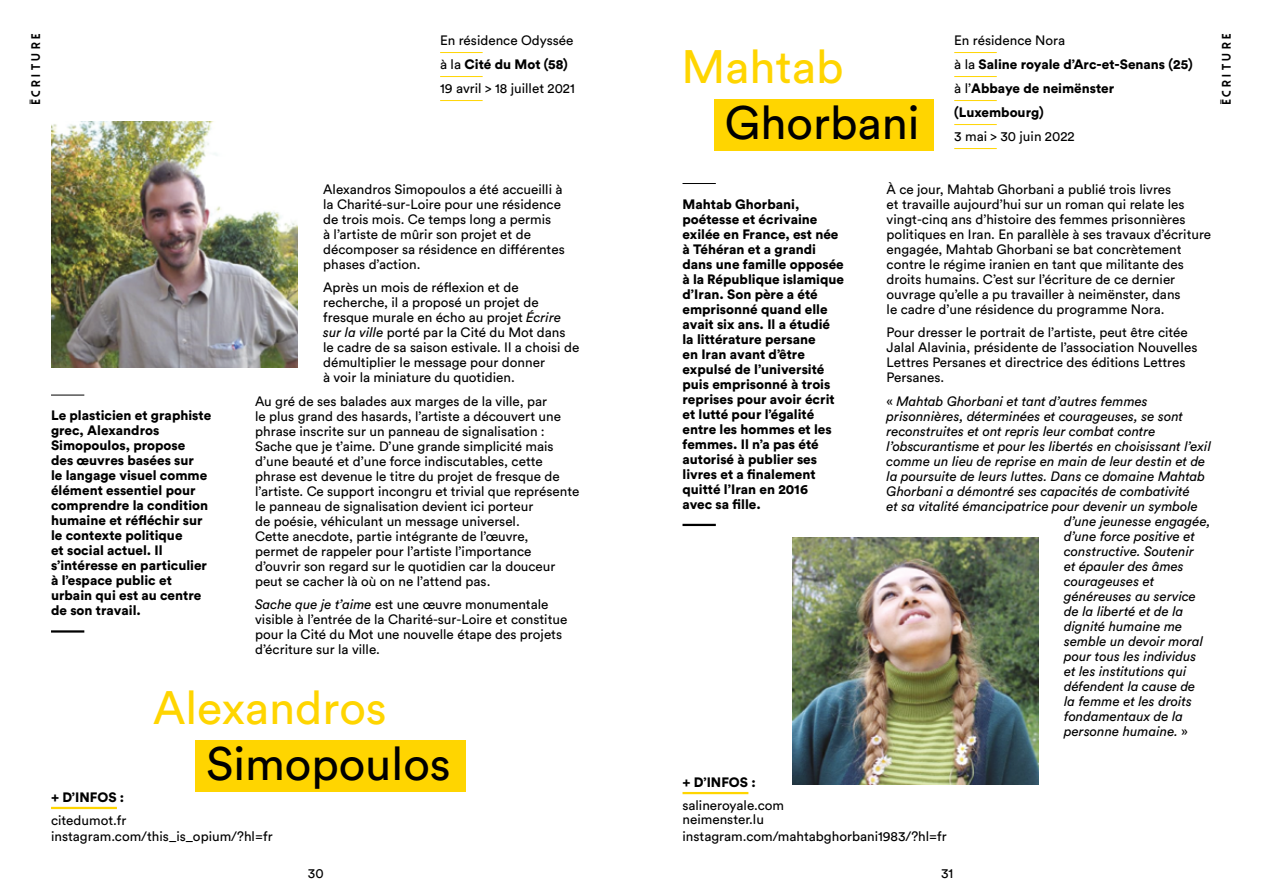
<style>
.page{position:relative;width:1263px;height:893px;background:#fff}
.page>*{position:absolute;margin:0;border:0;box-sizing:border-box;transform-origin:0 0}
.t1{font:46.35px "Circular Std";color:#000}
.t2{font:46.35px "Circular Std";color:#ffd500}
.t3{font:13.5px/15px "Circular Std";color:#000}
.t4{font:900 13.5px/15px "Circular Std";color:#000}
.t5{font:italic 13.5px "Circular Std";color:#000}
.t6{font:13.5px "Grotesk";letter-spacing:-.04em;color:#000}
.s1{font-weight:900}
.s2{font-weight:400}
.s3{font-style:italic}
.s4{font-style:normal}
</style>
<div class="page">
<hr style="left:51px;top:395px;width:33px;height:1px;background:#000">
<hr style="left:51px;top:630px;width:33px;height:3px;background:#000">
<hr style="left:51px;top:807px;width:66px;height:2px;background:#ffd500">
<hr style="left:440px;top:52px;width:43px;height:1px;background:#ffd500">
<hr style="left:440px;top:76px;width:43px;height:1px;background:#ffd500">
<hr style="left:440px;top:100px;width:43px;height:1px;background:#ffd500">
<img style="left:51px;top:121px;width:247px;height:247px">
<div style="left:196px;top:741px;width:270px;height:51px;background:#ffd500"></div>
<hr style="left:682px;top:183px;width:34px;height:1px;background:#000">
<hr style="left:682px;top:524px;width:34px;height:2px;background:#000">
<hr style="left:682px;top:792px;width:66px;height:2px;background:#ffd500">
<hr style="left:954px;top:52px;width:43px;height:1px;background:#ffd500">
<hr style="left:954px;top:76px;width:43px;height:1px;background:#ffd500">
<hr style="left:954px;top:100px;width:43px;height:1px;background:#ffd500">
<hr style="left:954px;top:124px;width:43px;height:1px;background:#ffd500">
<hr style="left:954px;top:148px;width:43px;height:1px;background:#ffd500">
<img style="left:792px;top:538px;width:247px;height:246px">
<div style="left:714px;top:100px;width:220px;height:51px;background:#ffd500"></div>
<p class="t6" style="left:30px;top:105px;width:75px;rotate:-90deg">écriture</p>
<p class="t6" style="left:1220px;top:105px;width:75px;rotate:-90deg">écriture</p>
<p class="t3" style="left:440px;top:28px;width:136px;line-height:24px">En résidence Odyssée à la <span class="s1">Cité du Mot (58)<br></span>19 avril &gt; 18 juillet 2021</p>
<p class="t4" style="left:954px;top:28px;width:240px;line-height:24px"><span class="s2">En résidence Nora<br>à la</span> Saline royale d’Arc-et-Senans (25) <span class="s2">à l’</span>Abbaye de neimënster (Luxembourg)</p>
<h1 class="t2" style="left:681px;top:39px;width:164px">Mahtab</h1>
<h1 class="t1" style="left:725px;top:95px;width:196px">Ghorbani</h1>
<p class="t3" style="left:954px;top:129px;width:122px">3 mai &gt; 30 juin 2022</p>
<p class="t4" style="left:51px;top:408px;width:162px">Le plasticien et graphiste grec, Alexandros<br>Simopoulos, propose<br>des œuvres basées sur<br>le langage visuel comme élément essentiel pour comprendre la condition humaine et réfléchir sur le contexte politique<br>et social actuel. Il s’intéresse en particulier à l’espace public et urbain qui est au centre de son travail.</p>
<p class="t3" style="left:323px;top:181px;width:243px">Alexandros Simopoulos a été accueilli à la Charité-sur-Loire pour une résidence de trois mois. Ce temps long a permis<br>à l’artiste de mûrir son projet et de décomposer sa résidence en différentes phases d’action.</p>
<p class="t3" style="left:323px;top:280px;width:258px">Après un mois de réflexion et de recherche, il a proposé un projet de fresque murale en écho au projet <span class="s3">Écrire sur la ville</span> porté par la Cité du Mot dans le cadre de sa saison estivale. Il a choisi de démultiplier le message pour donner<br>à voir la miniature du quotidien.</p>
<p class="t3" style="left:255px;top:393px;width:326px">Au gré de ses balades aux marges de la ville, par<br>le plus grand des hasards, l’artiste a découvert une phrase inscrite sur un panneau de signalisation :<br>Sache que je t’aime. D’une grande simplicité mais d’une beauté et d’une force indiscutables, cette phrase est devenue le titre du projet de fresque de l’artiste. Ce support incongru et trivial que représente le panneau de signalisation devient ici porteur<br>de poésie, véhiculant un message universel.<br>Cette anecdote, partie intégrante de l’œuvre,<br>permet de rappeler pour l’artiste l’importance d’ouvrir son regard sur le quotidien car la douceur peut se cacher là où on ne l’attend pas.</p>
<p class="t3" style="left:255px;top:597px;width:314px"><span class="s3">Sache que je t’aime</span> est une œuvre monumentale visible à l’entrée de la Charité-sur-Loire et constitue pour la Cité du Mot une nouvelle étape des projets d’écriture sur la ville.</p>
<h1 class="t2" style="left:153px;top:680px;width:235px">Alexandros</h1>
<h1 class="t1" style="left:206px;top:736px;width:246px">Simopoulos</h1>
<p class="t4" style="left:51px;top:790px;width:75px">+ D’INFOS :</p>
<p class="t3" style="left:51px;top:812px;width:223px;line-height:16.5px">citedumot.fr instagram.com/this_is_opium/?hl=fr</p>
<p class="t4" style="left:682px;top:196px;width:163px">Mahtab Ghorbani, poétesse et écrivaine exilée en France, est née à Téhéran et a grandi dans une famille opposée à la République islamique d’Iran. Son père a été emprisonné quand elle avait six ans. Il a étudié la littérature persane<br>en Iran avant d’être expulsé de l’université puis emprisonné à trois reprises pour avoir écrit et lutté pour l’égalité entre les hommes et les femmes. Il n’a pas été autorisé à publier ses livres et a finalement quitté l’Iran en 2016<br>avec sa fille.</p>
<p class="t3" style="left:887px;top:181px;width:326px">À ce jour, Mahtab Ghorbani a publié trois livres<br>et travaille aujourd’hui sur un roman qui relate les vingt-cinq ans d’histoire des femmes prisonnières politiques en Iran. En parallèle à ses travaux d’écriture engagée, Mahtab Ghorbani se bat concrètement contre le régime iranien en tant que militante des droits humains. C’est sur l’écriture de ce dernier ouvrage qu’elle a pu travailler à neimënster, dans<br>le cadre d’une résidence du programme Nora.</p>
<p class="t3" style="left:887px;top:325px;width:312px">Pour dresser le portrait de l’artiste, peut être citée Jalal Alavinia, présidente de l’association Nouvelles Lettres Persanes et directrice des éditions Lettres Persanes.</p>
<p class="t5" style="left:887px;top:393px;width:263px"><span class="s4">«</span> Mahtab Ghorbani et tant d’autres femmes</p>
<p class="t5" style="left:887px;top:408px;width:298px">prisonnières, déterminées et courageuses, se sont</p>
<p class="t5" style="left:887px;top:423px;width:271px">reconstruites et ont repris leur combat contre</p>
<p class="t5" style="left:887px;top:438px;width:326px">l’obscurantisme et pour les libertés en choisissant l’exil</p>
<p class="t5" style="left:887px;top:453px;width:320px">comme un lieu de reprise en main de leur destin et de</p>
<p class="t5" style="left:887px;top:468px;width:320px">la poursuite de leurs luttes. Dans ce domaine Mahtab</p>
<p class="t5" style="left:887px;top:483px;width:305px">Ghorbani a démontré ses capacités de combativité</p>
<p class="t5" style="left:887px;top:498px;width:313px">et sa vitalité émancipatrice pour devenir un symbole</p>
<p class="t5" style="left:1064px;top:513px;width:148px">d’une jeunesse engagée,</p>
<p class="t5" style="left:1064px;top:528px;width:132px">d’une force positive et</p>
<p class="t5" style="left:1064px;top:543px;width:131px">constructive. Soutenir</p>
<p class="t5" style="left:1064px;top:558px;width:121px">et épauler des âmes</p>
<p class="t5" style="left:1064px;top:573px;width:92px">courageuses et</p>
<p class="t5" style="left:1064px;top:588px;width:133px">généreuses au service</p>
<p class="t5" style="left:1064px;top:603px;width:121px">de la liberté et de la</p>
<p class="t5" style="left:1064px;top:618px;width:120px">dignité humaine me</p>
<p class="t5" style="left:1064px;top:633px;width:140px">semble un devoir moral</p>
<p class="t5" style="left:1064px;top:648px;width:134px">pour tous les individus</p>
<p class="t5" style="left:1064px;top:663px;width:124px">et les institutions qui</p>
<p class="t5" style="left:1064px;top:678px;width:133px">défendent la cause de</p>
<p class="t5" style="left:1064px;top:693px;width:129px">la femme et les droits</p>
<p class="t5" style="left:1064px;top:708px;width:121px">fondamentaux de la</p>
<p class="t5" style="left:1064px;top:723px;width:125px">personne humaine. <span class="s4">»</span></p>
<p class="t4" style="left:682px;top:775px;width:75px">+ D’INFOS :</p>
<p class="t3" style="left:682px;top:798px;width:103px;line-height:14.2px">salineroyale.com neimenster.lu</p>
<p class="t3" style="left:682px;top:828px;width:266px">instagram.com/mahtabghorbani1983/?hl=fr</p>
<p class="t3" style="left:308px;top:866px;width:17px">30</p>
<p class="t3" style="left:941px;top:866px;width:14px">31</p>
</div>
